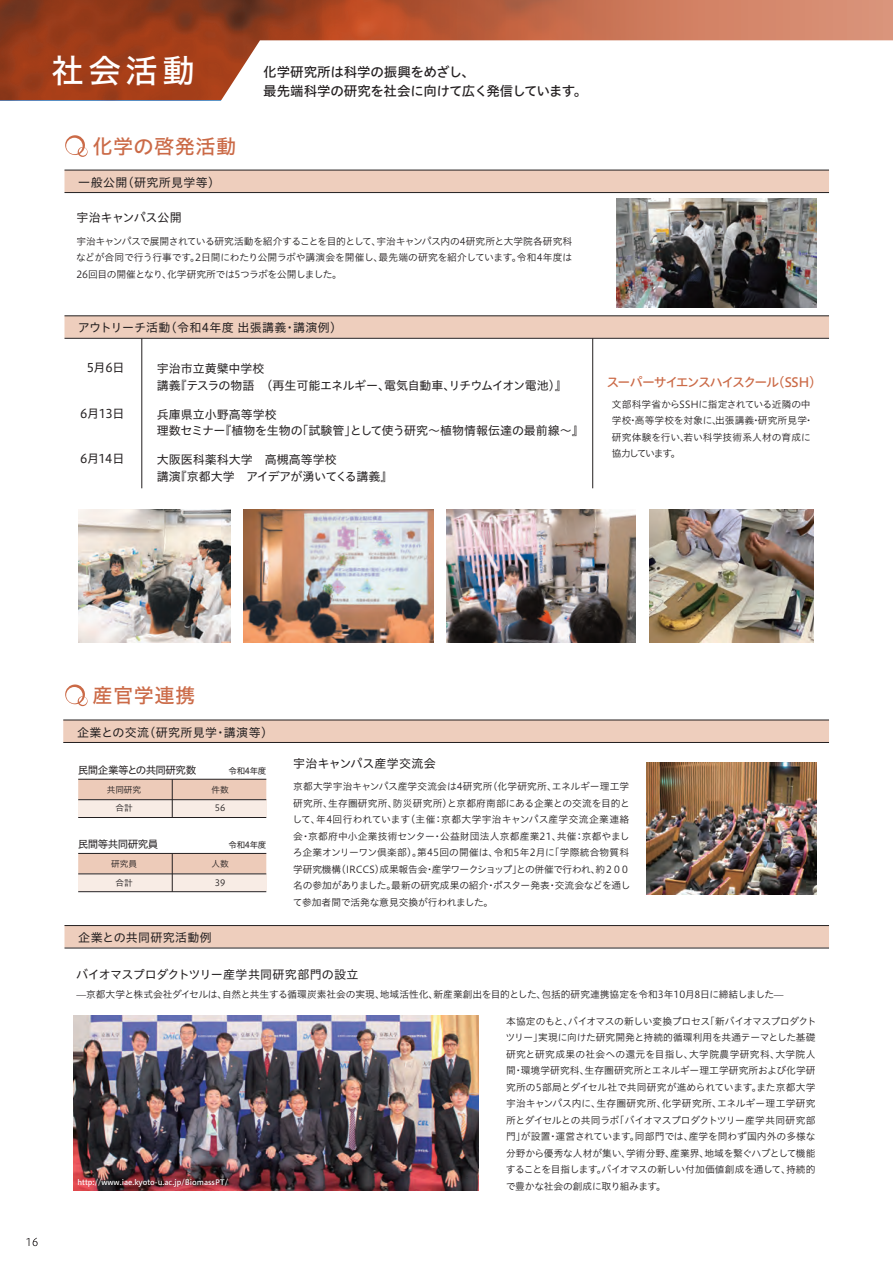
<style>
.page{position:relative;width:893px;height:1263px;background:#fff}
.page>*{position:absolute;margin:0;border:0;box-sizing:border-box;transform-origin:0 0}
.t1{font:33px "Hiragino UD Sans Std N W5";color:#fff}
.t2{font:20.25px "Hiragino UD Sans Std N W5";letter-spacing:.02em;color:#cb6a47}
.t3{font:13.5px/19.5px "Hiragino UD Sans Std N W5";letter-spacing:-.02em;color:#231f20}
.t4{font:12.9px "Hiragino UD Sans Std N W5";letter-spacing:-.105em;color:#cb6a47}
.t5{font:12px/16.5px "Hiragino UD Sans Std N W4";color:#231f20}
.t6{font:12px "Hiragino UD Sans Std N W4";letter-spacing:.03em;color:#231f20}
.t7{font:12px "Hiragino UD Sans Std N W4";letter-spacing:.025em;color:#231f20}
.t8{font:10.5px "Hiragino UD Sans Std N W4";letter-spacing:-.05em;color:#231f20}
.t9{font:9.75px/16.5px "Hiragino UD Sans Std N W3";letter-spacing:-.015em;color:#231f20;text-align:justify}
.t10{font:8.7px/18.5px "Hiragino UD Sans Std N W3";color:#231f20;text-align:center}
.t11{font:8.55px "Hiragino UD Sans Std N W4";letter-spacing:-.04em;color:#231f20}
.t12{font:7.5px "Hiragino UD Sans Std N W5";color:#fff}
</style>
<div class="page">
<svg style="left:0;top:0;width:893px;height:100px;background:#ad5433"></svg>
<svg style="left:212px;top:40px;width:681px;height:61px"></svg>
<img style="left:446px;top:510px;width:190px;height:132px">
<img style="left:244px;top:510px;width:189px;height:132px">
<img style="left:79px;top:510px;width:151px;height:132px">
<img style="left:649px;top:510px;width:165px;height:132px">
<div style="left:64px;top:171px;width:765px;height:21px;background:#eecebd"></div>
<hr style="left:64px;top:170px;width:765px;height:1px;background:#231f20">
<hr style="left:64px;top:192px;width:765px;height:1px;background:#231f20">
<hr style="left:142px;top:338px;width:1px;height:150px;background:#231f20">
<hr style="left:592px;top:338px;width:1px;height:150px;background:#231f20">
<div style="left:63px;top:721px;width:766px;height:21px;background:#eecebd"></div>
<hr style="left:63px;top:720px;width:766px;height:1px;background:#231f20">
<hr style="left:63px;top:742px;width:766px;height:1px;background:#231f20">
<svg style="left:64px;top:926px;width:765px;height:22px;background:#e9cab9"></svg>
<hr style="left:64px;top:925px;width:765px;height:1px;background:#231f20">
<hr style="left:64px;top:948px;width:765px;height:1px;background:#231f20">
<svg style="left:65px;top:135px;width:23px;height:22px"></svg>
<svg style="left:65px;top:684px;width:23px;height:22px"></svg>
<div style="left:64px;top:317px;width:765px;height:21px;background:#eecebd"></div>
<hr style="left:64px;top:316px;width:765px;height:1px;background:#231f20">
<hr style="left:64px;top:338px;width:765px;height:1px;background:#231f20">
<img style="left:646px;top:762px;width:171px;height:132px">
<div style="left:78px;top:800px;width:188px;height:17px;background:#f8ece5"></div>
<div style="left:78px;top:780px;width:188px;height:19px;background:#edcbb9"></div>
<hr style="left:78px;top:817px;width:188px;height:1px;background:#231f20">
<hr style="left:78px;top:799px;width:188px;height:1px;background:#231f20">
<hr style="left:172px;top:779px;width:1px;height:38px;background:#231f20">
<hr style="left:78px;top:779px;width:188px;height:1px;background:#231f20">
<div style="left:78px;top:874px;width:188px;height:17px;background:#f8ece5"></div>
<div style="left:78px;top:854px;width:188px;height:19px;background:#edcbb9"></div>
<hr style="left:78px;top:891px;width:188px;height:1px;background:#231f20">
<hr style="left:78px;top:874px;width:188px;height:1px;background:#231f20">
<hr style="left:78px;top:853px;width:188px;height:1px;background:#231f20">
<hr style="left:172px;top:854px;width:1px;height:38px;background:#231f20">
<svg style="left:27px;top:1238px;width:11px;height:8px"></svg>
<img style="left:616px;top:198px;width:201px;height:109px">
<img style="left:73px;top:1016px;width:406px;height:174px">
<h1 class="t1" style="left:51px;top:45px;width:145px">社会活動</h1>
<h3 class="t3" style="left:263px;top:61px;width:326px">化学研究所は科学の振興をめざし、<br>最先端科学の研究を社会に向けて広く発信しています。</h3>
<h2 class="t2" style="left:93px;top:131px;width:145px">化学の啓発活動</h2>
<p class="t6" style="left:78px;top:173px;width:143px">一般公開（研究所見学等）</p>
<p class="t5" style="left:76px;top:208px;width:107px">宇治キャンパス公開</p>
<p class="t9" style="left:76px;top:232px;width:498px">宇治キャンパスで展開されている研究活動を紹介することを目的として、宇治キャンパス内の4研究所と大学院各研究科などが合同で行う行事です。2日間にわたり公開ラボや講演会を開催し、最先端の研究を紹介しています。令和4年度は26回目の開催となり、化学研究所では5つラボを公開しました。</p>
<p class="t6" style="left:78px;top:319px;width:266px">アウトリーチ活動（令和4年度 出張講義・講演例）</p>
<p class="t5" style="left:87px;top:359px;width:39px">5月6日</p>
<p class="t5" style="left:157px;top:360px;width:411px">宇治市立黄檗中学校<br>講義『テスラの物語　(再生可能エネルギー、電気自動車、リチウムイオン電池)』</p>
<p class="t5" style="left:80px;top:404px;width:46px">6月13日</p>
<p class="t5" style="left:157px;top:405px;width:429px">兵庫県立小野高等学校<br>理数セミナー『植物を生物の「試験管」として使う研究～植物情報伝達の最前線～』</p>
<p class="t5" style="left:80px;top:450px;width:46px">6月14日</p>
<p class="t5" style="left:157px;top:451px;width:237px">大阪医科薬科大学　高槻高等学校<br>講演『京都大学　アイデアが湧いてくる講義』</p>
<h3 class="t4" style="left:606px;top:373px;width:217px">スーパーサイエンスハイスクール（SSH）</h3>
<p class="t9" style="left:612px;top:395px;width:203px;text-align:left">文部科学省からSSHに指定されている近隣の中学校・高等学校を対象に、出張講義・研究所見学・研究体験を行い、若い科学技術系人材の育成に協力しています。</p>
<h2 class="t2" style="left:93px;top:680px;width:104px">産官学連携</h2>
<p class="t6" style="left:77px;top:723px;width:197px">企業との交流（研究所見学・講演等）</p>
<p class="t8" style="left:78px;top:762px;width:120px">民間企業等との共同研究数</p>
<p class="t11" style="left:229px;top:764px;width:39px">令和4年度</p>
<p class="t10" style="left:107px;top:780px;width:36px">共同研究合計</p>
<p class="t10" style="left:211px;top:780px;width:19px">件数<br>56</p>
<p class="t8" style="left:78px;top:836px;width:82px">民間等共同研究員</p>
<p class="t11" style="left:229px;top:839px;width:39px">令和4年度</p>
<p class="t10" style="left:111px;top:854px;width:27px">研究員合計</p>
<p class="t10" style="left:211px;top:854px;width:19px">人数<br>39</p>
<p class="t5" style="left:293px;top:754px;width:144px">宇治キャンパス産学交流会</p>
<p class="t9" style="left:293px;top:778px;width:339px">京都大学宇治キャンパス産学交流会は4研究所（化学研究所、エネルギー理工学研究所、生存圏研究所、防災研究所）と京都府南部にある企業との交流を目的として、年4回行われています（主催：京都大学宇治キャンパス産学交流企業連絡会・京都府中小企業技術センター・公益財団法人京都産業21、共催：京都やましろ企業オンリーワン倶楽部）。第45回の開催は、令和5年2月に「学際統合物質科学研究機構（IRCCS）成果報告会・産学ワークショップ」との併催で行われ、約２００名の参加がありました。最新の研究成果の紹介・ポスター発表・交流会などを通して参加者間で活発な意見交換が行われました。</p>
<p class="t7" style="left:78px;top:928px;width:135px">企業との共同研究活動例</p>
<p class="t5" style="left:76px;top:966px;width:284px">バイオマスプロダクトツリー産学共同研究部門の設立</p>
<p class="t9" style="left:76px;top:985px;width:709px">̶京都大学と株式会社ダイセルは、自然と共生する循環炭素社会の実現、地域活性化、新産業創出を目的とした、包括的研究連携協定を令和3年10月8日に締結しました̶</p>
<p class="t12" style="left:77px;top:1176px;width:152px">http://www.iae.kyoto-u.ac.jp/BiomassPT/</p>
<p class="t9" style="left:506px;top:1012px;width:312px">本協定のもと、バイオマスの新しい変換プロセス「新バイオマスプロダクトツリー」実現に向けた研究開発と持続的循環利用を共通テーマとした基礎研究と研究成果の社会への還元を目指し、大学院農学研究科、大学院人間・環境学研究科、生存圏研究所とエネルギー理工学研究所および化学研究所の5部局とダイセル社で共同研究が進められています。また京都大学宇治キャンパス内に、生存圏研究所、化学研究所、エネルギー理工学研究所とダイセルとの共同ラボ「バイオマスプロダクトツリー産学共同研究部門」が設置・運営されています。同部門では、産学を問わず国内外の多様な分野から優秀な人材が集い、学術分野、産業界、地域を繋ぐハブとして機能することを目指します。バイオマスの新しい付加価値創成を通して、持続的で豊かな社会の創成に取り組みます。</p>
</div>
